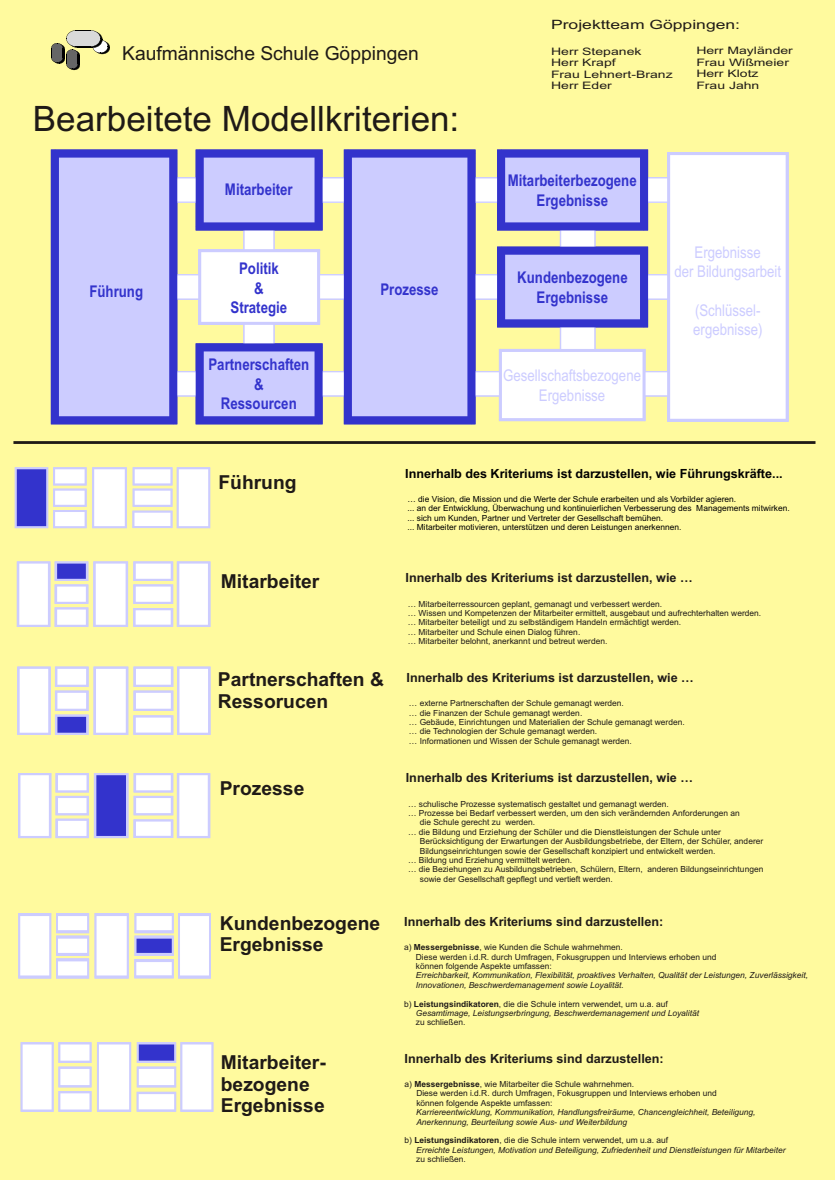
<style>
.page{position:relative;width:835px;height:1180px;background:#fff}
.page>*{position:absolute;margin:0;border:0;box-sizing:border-box;transform-origin:0 0}
.t1{font:35px "Arial";color:#1f1a17}
.t2{font:700 19.25px/21.5px "Arial";color:#1f1a17}
.t3{font:19.25px "Arial";color:#1f1a17}
.t4{font:700 16.17px/19.4px "Arial Narrow";color:#33c;text-align:center}
.t5{font:16.17px/19.4px "Arial Narrow";color:#ccf;text-align:center}
.t6{font:12.85px "Arial";color:#1f1a17;scale:1.36 1}
.t7{font:700 12.6px "Arial";color:#1f1a17}
.t8{font:700 12.6px "Arial";color:#000}
.t9{font:10.29px/11.5px "Arial";color:#1f1a17;scale:1.36 1}
.t10{font:8.4px/9.4px "Arial";color:#1f1a17}
.t11{font:italic 8.4px/9.4px "Arial";color:#1f1a17}
.t12{font:8.4px/9.4px "Arial";color:#000}
.s1{font-weight:700}
.s2{font-style:normal}
.s3{font-weight:700;font-style:normal}
</style>
<div class="page">
<div style="left:0;top:0;width:834px;height:1180px;background:#fffa9e"></div>
<svg style="left:15px;top:467px;width:195px;height:61px;background:#d7d7ea"></svg>
<svg style="left:17px;top:561px;width:193px;height:66px;background:#ecebf0"></svg>
<svg style="left:95px;top:913px;width:116px;height:65px;background:#e5e4f1"></svg>
<svg style="left:18px;top:913px;width:71px;height:65px;background:#f1f0f5"></svg>
<hr style="left:13px;top:441px;width:802px;height:3px;background:#1f1a17">
<svg style="left:137px;top:1042px;width:76px;height:70px;background:#dde"></svg>
<svg style="left:97px;top:1042px;width:34px;height:70px;background:#f6f6fe"></svg>
<svg style="left:21px;top:1042px;width:70px;height:70px;background:#f3f3f4"></svg>
<svg style="left:51px;top:30px;width:59px;height:41px"></svg>
<svg style="left:51px;top:150px;width:737px;height:274px;background:#ccccec"></svg>
<svg style="left:18px;top:773px;width:192px;height:65px;background:#d6d6ea"></svg>
<svg style="left:17px;top:667px;width:193px;height:68px;background:#ecebf0"></svg>
<h2 class="t3" style="left:122px;top:46px;width:298px">Kaufmännische Schule Göppingen</h2>
<h1 class="t1" style="left:33px;top:105px;width:428px">Bearbeitete Modellkriterien:</h1>
<h3 class="t4" style="left:89px;top:280px;width:55px">Führung</h3>
<h3 class="t4" style="left:225px;top:178px;width:69px">Mitarbeiter</h3>
<h3 class="t4" style="left:230px;top:257px;width:58px">Politik<br>&amp;<br>Strategie</h3>
<h3 class="t4" style="left:208px;top:353px;width:102px">Partnerschaften &amp;<br>Ressourcen</h3>
<h3 class="t4" style="left:380px;top:278px;width:60px">Prozesse</h3>
<h3 class="t6" style="left:551px;top:19px;width:140px">Projektteam Göppingen:</h3>
<p class="t9" style="left:551px;top:47px;width:91px">Herr Stepanek<br>Herr Krapf<br>Frau Lehnert-Branz<br>Herr Eder</p>
<p class="t9" style="left:696px;top:46px;width:72px">Herr Mayländer<br>Frau Wißmeier<br>Herr Klotz<br>Frau Jahn</p>
<h3 class="t4" style="left:507px;top:169px;width:130px">Mitarbeiterbezogene<br>Ergebnisse</h3>
<h3 class="t4" style="left:517px;top:266px;width:112px">Kundenbezogene<br>Ergebnisse</h3>
<h3 class="t5" style="left:503px;top:368px;width:139px">Gesellschaftsbezogene<br>Ergebnisse</h3>
<h3 class="t5" style="left:674px;top:244px;width:108px">Ergebnisse<br>der Bildungsarbeit</h3>
<h3 class="t5" style="left:693px;top:302px;width:71px;text-align:left">(Schlüssel&shy;ergebnisse)</h3>
<h2 class="t2" style="left:218px;top:473px;width:80px">Führung</h2>
<h3 class="t8" style="left:405px;top:468px;width:379px">Innerhalb des Kriteriums ist darzustellen, wie Führungskräfte...</h3>
<p class="t12" style="left:407px;top:495px;width:383px">… die Vision, die Mission und die Werte der Schule erarbeiten und als Vorbilder agieren.<br>... an der Entwicklung, Überwachung und kontinuierlichen Verbesserung des Managements mitwirken. ... sich um Kunden, Partner und Vertreter der Gesellschaft bemühen.<br>... Mitarbeiter motivieren, unterstützen und deren Leistungen anerkennen.</p>
<h2 class="t2" style="left:221px;top:573px;width:100px">Mitarbeiter</h2>
<h3 class="t7" style="left:405px;top:573px;width:288px">Innerhalb des Kriteriums ist darzustellen, wie …</h3>
<p class="t10" style="left:408px;top:600px;width:355px">… Mitarbeiterressourcen geplant, gemanagt und verbessert werden.<br>… Wissen und Kompetenzen der Mitarbeiter ermittelt, ausgebaut und aufrechterhalten werden. … Mitarbeiter beteiligt und zu selbständigem Handeln ermächtigt werden.<br>… Mitarbeiter und Schule einen Dialog führen.<br>… Mitarbeiter belohnt, anerkannt und betreut werden.</p>
<h2 class="t2" style="left:218px;top:670px;width:167px">Partnerschaften &amp;<br>Ressorucen</h2>
<h3 class="t7" style="left:406px;top:673px;width:288px">Innerhalb des Kriteriums ist darzustellen, wie …</h3>
<p class="t10" style="left:409px;top:699px;width:277px">… externe Partnerschaften der Schule gemanagt werden.<br>… die Finanzen der Schule gemanagt werden.<br>… Gebäude, Einrichtungen und Materialien der Schule gemanagt werden. … die Technologien der Schule gemanagt werden.<br>… Informationen und Wissen der Schule gemanagt werden.</p>
<h2 class="t2" style="left:220px;top:779px;width:86px">Prozesse</h2>
<h3 class="t7" style="left:406px;top:773px;width:288px">Innerhalb des Kriteriums ist darzustellen, wie …</h3>
<p class="t10" style="left:408px;top:800px;width:262px">… schulische Prozesse systematisch gestaltet und gemanagt werden.</p>
<p class="t10" style="left:408px;top:809px;width:333px">… Prozesse bei Bedarf verbessert werden, um den sich verändernden Anforderungen an</p>
<p class="t10" style="left:420px;top:818px;width:117px">die Schule gerecht zu werden.</p>
<p class="t10" style="left:408px;top:828px;width:314px">… die Bildung und Erziehung der Schüler und die Dienstleistungen der Schule unter</p>
<p class="t10" style="left:420px;top:837px;width:345px">Berücksichtigung der Erwartungen der Ausbildungsbetriebe, der Eltern, der Schüler, anderer</p>
<p class="t10" style="left:420px;top:847px;width:297px">Bildungseinrichtungen sowie der Gesellschaft konzipiert und entwickelt werden.</p>
<p class="t10" style="left:408px;top:856px;width:165px">… Bildung und Erziehung vermittelt werden.</p>
<p class="t10" style="left:408px;top:865px;width:356px">… die Beziehungen zu Ausbildungsbetrieben, Schülern, Eltern, anderen Bildungseinrichtungen</p>
<p class="t10" style="left:420px;top:875px;width:194px">sowie der Gesellschaft gepflegt und vertieft werden.</p>
<h2 class="t2" style="left:220px;top:914px;width:162px">Kundenbezogene<br>Ergebnisse</h2>
<h3 class="t7" style="left:404px;top:917px;width:260px">Innerhalb des Kriteriums sind darzustellen:</h3>
<p class="t10" style="left:416px;top:943px;width:302px;text-indent:-12px">a) <span class="s1">Messergebnisse</span>, wie Kunden die Schule wahrnehmen.<br>Diese werden i.d.R. durch Umfragen, Fokusgruppen und Interviews erhoben und können folgende Aspekte umfassen:</p>
<p class="t11" style="left:416px;top:971px;width:393px">Erreichbarkeit, Kommunikation, Flexibilität, proaktives Verhalten, Qualität der Leistungen, Zuverlässigkeit,<br>Innovationen, Beschwerdemanagement sowie Loyalität.</p>
<p class="t11" style="left:416px;top:1000px;width:285px;text-indent:-12px"><span class="s2">b)</span> <span class="s3">Leistungsindikatoren</span><span class="s2">, die die Schule intern verwendet, um u.a. auf<br></span>Gesamtimage, Leistungserbringung, Beschwerdemanagement und Loyalität</p>
<p class="t10" style="left:416px;top:1018px;width:51px">zu schließen.</p>
<h2 class="t2" style="left:221px;top:1054px;width:106px">Mitarbeiter&shy;bezogene<br>Ergebnisse</h2>
<h3 class="t7" style="left:404px;top:1053px;width:260px">Innerhalb des Kriteriums sind darzustellen:</h3>
<p class="t10" style="left:416px;top:1080px;width:302px;text-indent:-12px">a) <span class="s1">Messergebnisse</span>, wie Mitarbeiter die Schule wahrnehmen.<br>Diese werden i.d.R. durch Umfragen, Fokusgruppen und Interviews erhoben und können folgende Aspekte umfassen:</p>
<p class="t11" style="left:416px;top:1108px;width:341px">Karriereentwicklung, Kommunikation, Handlungsfreiräume, Chancengleichheit, Beteiligung,<br>Anerkennung, Beurteilung sowie Aus- und Weiterbildung</p>
<p class="t11" style="left:416px;top:1136px;width:370px;text-indent:-12px"><span class="s2">b)</span> <span class="s3">Leistungsindikatoren</span><span class="s2">, die die Schule intern verwendet, um u.a. auf<br></span>Erreichte Leistungen, Motivation und Beteiligung, Zufriedenheit und Dienstleistungen für Mitarbeiter</p>
<p class="t10" style="left:416px;top:1155px;width:51px">zu schließen.</p>
</div>
